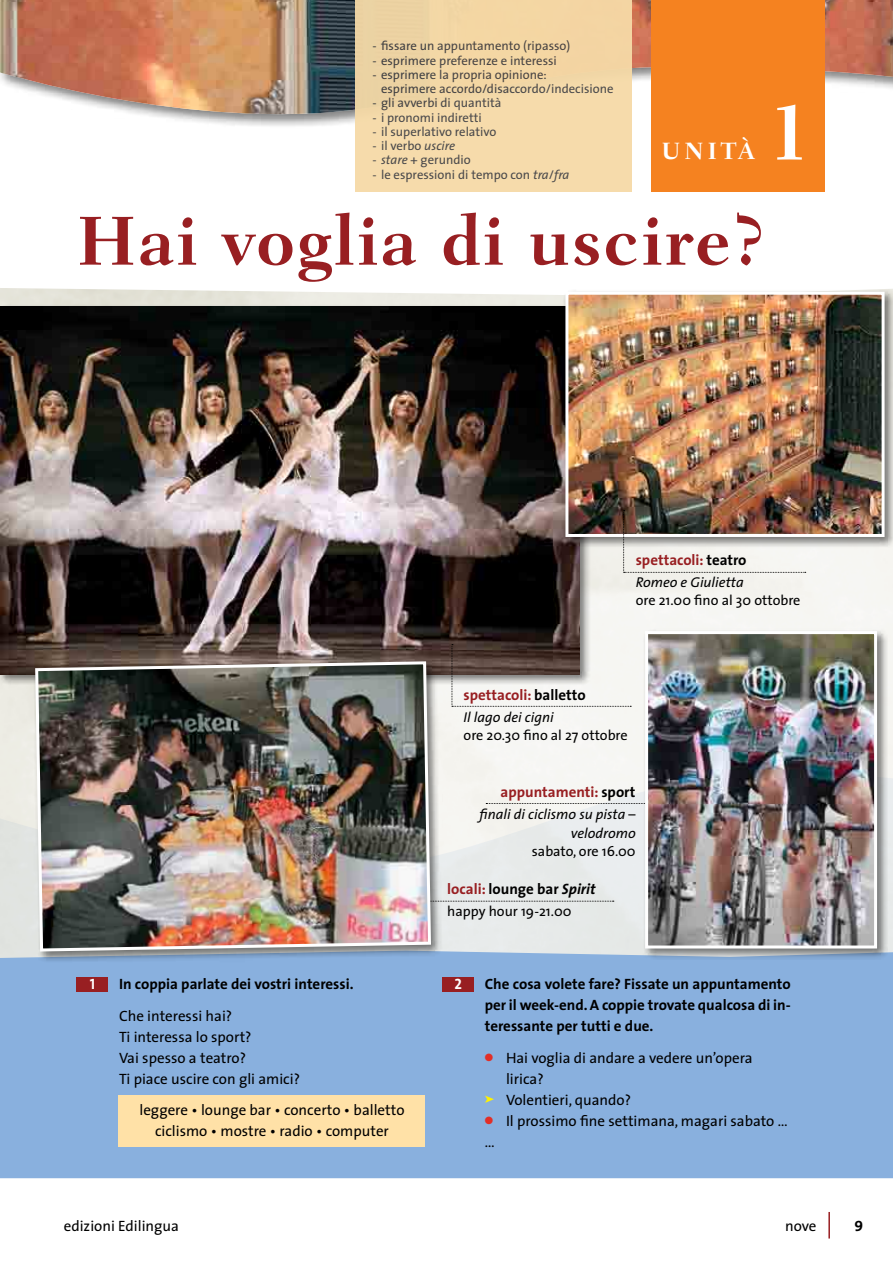
<style>
.page{position:relative;width:893px;height:1263px;background:#fff}
.page>*{position:absolute;margin:0;border:0;box-sizing:border-box;transform-origin:0 0}
.t1{font:700 82.5px "Fairfield LT Std";color:#fff}
.t2{font:700 70.5px "Fairfield LT Std";letter-spacing:.02em;color:#981f22}
.t3{font:700 24px "Fairfield LT Std";letter-spacing:.15em;color:#fff}
.t4{font:15px/21px "The Sans CV";color:#000}
.t5{font:15px/21px "The Sans CV Bold";color:#000;text-align:justify}
.t6{font:15px "The Sans CV Bold";color:#981f22}
.t7{font:15px "The Sans CV Bold Caps";color:#fff}
.t8{font:15px "The Sans CV Bold Caps";color:#000}
.t9{font:14.25px "The Sans CV";color:#000}
.t10{font:italic 14.25px/18px "The Sans CV";color:#000;text-align:right}
.t11{font:12.75px/14.2px "The Sans CV";color:#414042}
.s1{font-style:italic}
.s2{color:#000}
.s3{color:#981f22}
.s4{color:#e22e27}
</style>
<div class="page">
<svg style="left:149px;top:115px;width:207px;height:16px"></svg>
<img style="left:0;top:0;width:893px;height:115px">
<div style="left:0;top:958px;width:893px;height:220px;background:#89b0de"></div>
<div style="left:651px;top:0;width:174px;height:191px;background:#f58220"></div>
<hr style="left:828px;top:1212px;width:2px;height:26px;background:#981f22">
<div style="left:356px;top:0;width:276px;height:191px;background:#f6daa7"></div>
<div style="left:77px;top:977px;width:31px;height:14px;background:#981f22"></div>
<div style="left:119px;top:1096px;width:306px;height:51px;background:#ffe1a7"></div>
<div style="left:442px;top:977px;width:32px;height:14px;background:#981f22"></div>
<img style="left:0;top:306px;width:579px;height:368px">
<svg style="left:442px;top:901px;width:172px;height:1px"></svg>
<svg style="left:486px;top:803px;width:156px;height:1px"></svg>
<div style="left:33px;top:659px;width:409px;height:304px;background:#000;opacity:.5"></div>
<img style="left:34px;top:660px;width:399px;height:293px">
<div style="left:642px;top:628px;width:246px;height:331px;background:#000;opacity:.5"></div>
<img style="left:644px;top:630px;width:235px;height:320px">
<div style="left:563px;top:289px;width:330px;height:259px;background:#000;opacity:.5"></div>
<img style="left:564px;top:290px;width:322px;height:248px">
<svg style="left:452px;top:644px;width:179px;height:63px"></svg>
<img style="left:623px;top:510px;width:183px;height:63px">
<svg style="left:485px;top:1096px;width:9px;height:7px"></svg>
<p class="t11" style="left:373px;top:39px;width:199px">- fissare un appuntamento (ripasso)</p>
<p class="t11" style="left:373px;top:53px;width:186px">- esprimere preferenze e interessi</p>
<p class="t11" style="left:381px;top:67px;width:234px;text-indent:-9px">- esprimere la propria opinione:<br>esprimere accordo/disaccordo/indecisione</p>
<p class="t11" style="left:373px;top:96px;width:130px">- gli avverbi di quantità</p>
<p class="t11" style="left:373px;top:110px;width:111px">- i pronomi indiretti</p>
<p class="t11" style="left:373px;top:124px;width:125px">- il superlativo relativo</p>
<p class="t11" style="left:373px;top:138px;width:84px">- il verbo <span class="s1">uscire</span></p>
<p class="t11" style="left:373px;top:153px;width:100px">- <span class="s1">stare</span> + gerundio</p>
<p class="t11" style="left:373px;top:167px;width:198px">- le espressioni di tempo con <span class="s1">tra</span>/<span class="s1">fra</span></p>
<h3 class="t3" style="left:661px;top:137px;width:95px">UNITÀ</h3>
<h2 class="t2" style="left:77px;top:200px;width:690px">Hai voglia di uscire?</h2>
<h1 class="t1" style="left:765px;top:84px;width:50px">1</h1>
<p class="t6" style="left:636px;top:547px;width:112px">spettacoli: <span class="s2">teatro</span></p>
<p class="t10" style="left:636px;top:573px;width:109px">Romeo e Giulietta</p>
<p class="t9" style="left:636px;top:589px;width:166px">ore 21.00 fino al 30 ottobre</p>
<p class="t6" style="left:464px;top:682px;width:124px">spettacoli: <span class="s2">balletto</span></p>
<p class="t10" style="left:464px;top:708px;width:92px">Il lago dei cigni</p>
<p class="t9" style="left:464px;top:723px;width:166px">ore 20.30 fino al 27 ottobre</p>
<p class="t6" style="left:501px;top:779px;width:136px">appuntamenti: <span class="s2">sport</span></p>
<p class="t10" style="left:480px;top:805px;width:158px">finali di ciclismo su pista – velodromo</p>
<p class="t9" style="left:532px;top:839px;width:105px">sabato, ore 16.00</p>
<p class="t7" style="left:89px;top:971px;width:9px">21</p>
<p class="t5" style="left:119px;top:973px;width:236px">In coppia parlate dei vostri interessi.</p>
<p class="t4" style="left:119px;top:1005px;width:183px">Che interessi hai?<br>Ti interessa lo sport?<br>Vai spesso a teatro?<br>Ti piace uscire con gli amici?</p>
<p class="t4" style="left:139px;top:1099px;width:267px;text-align:center">leggere • lounge bar • concerto • balletto ciclismo • mostre • radio • computer</p>
<p class="t5" style="left:447px;top:878px;width:150px"><span class="s3">locali:</span> lounge bar <span class="s1">Spirit</span></p>
<p class="t9" style="left:447px;top:900px;width:126px">happy hour 19-21.00</p>
<p class="t7" style="left:454px;top:971px;width:9px">2</p>
<p class="t5" style="left:485px;top:973px;width:307px">Che cosa volete fare? Fissate un appuntamento per il week-end. A coppie trovate qualcosa di in&shy;teressante per tutti e due.</p>
<p class="t4" style="left:506px;top:1047px;width:248px;text-indent:-21px"><span class="s4">●</span> Hai voglia di andare a vedere un’opera lirica?<br>Volentieri, quando?</p>
<p class="t4" style="left:485px;top:1110px;width:304px"><span class="s4">●</span> Il prossimo fine settimana, magari sabato … …</p>
<p class="t4" style="left:64px;top:1215px;width:117px">edizioni Edilingua</p>
<p class="t4" style="left:785px;top:1215px;width:33px">nove</p>
<p class="t8" style="left:854px;top:1213px;width:10px">9</p>
</div>
